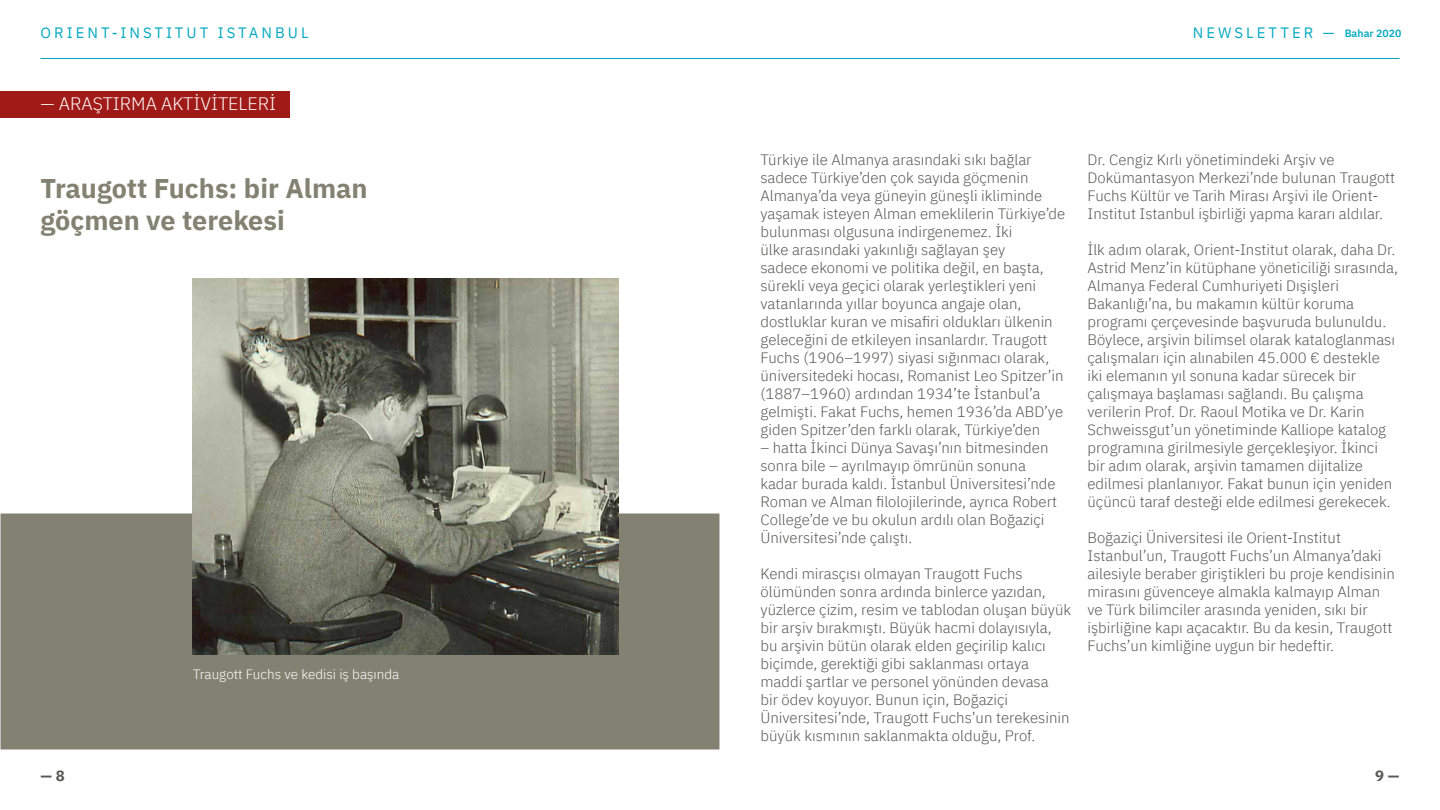
<style>
.page{position:relative;width:1440px;height:810px;background:#fff}
.page>*{position:absolute;margin:0;border:0;box-sizing:border-box;transform-origin:0 0}
.t1{font:700 27px/32.4px "IBM Plex Sans";color:#838272}
.t2{font:300 18px "IBM Plex Sans";color:#fff}
.t3{font:300 15px/18px "IBM Plex Sans";color:#575756}
.t4{font:15px "IBM Plex Sans";letter-spacing:.2em;color:#06a9c0}
.t5{font:700 15px "IBM Plex Sans";color:#575756}
.t6{font:300 13.5px "IBM Plex Sans";color:#fff}
.s1{font-weight:600;font-size:10.5px}
</style>
<div class="page">
<hr style="left:40px;top:58px;width:1360px;height:1px;background:#06a9c0">
<div style="left:0;top:513px;width:720px;height:237px;background:#838272"></div>
<img style="left:193px;top:278px;width:425px;height:377px">
<div style="left:0;top:91px;width:290px;height:26px;background:#a01a17"></div>
<p class="t4" style="left:40px;top:21px;width:270px">ORIENT-INSTITUT ISTANBUL</p>
<p class="t4" style="left:1193px;top:21px;width:210px">NEWSLETTER — <span class="s1">Bahar 2020</span></p>
<p class="t2" style="left:40px;top:90px;width:237px">— ARAŞTIRMA AKTİVİTELERİ</p>
<h1 class="t1" style="left:40px;top:170px;width:329px">Traugott Fuchs: bir Alman göçmen ve terekesi</h1>
<p class="t6" style="left:193px;top:664px;width:208px">Traugott Fuchs ve kedisi iş başında</p>
<p class="t3" style="left:760px;top:149px;width:306px">Türkiye ile Almanya arasındaki sıkı bağlar sadece Türkiye’den çok sayıda göçmenin Almanya’da veya güneyin güneşli ikliminde yaşamak isteyen Alman emeklilerin Türkiye’de bulunması olgusuna indirgenemez. İki<br>ülke arasındaki yakınlığı sağlayan şey<br>sadece ekonomi ve politika değil, en başta, sürekli veya geçici olarak yerleştikleri yeni vatanlarında yıllar boyunca angaje olan, dostluklar kuran ve misafiri oldukları ülkenin geleceğini de etkileyen insanlardır. Traugott Fuchs (1906–1997) siyasi sığınmacı olarak, üniversitedeki hocası, Romanist Leo Spitzer’in (1887–1960) ardından 1934’te İstanbul’a gelmişti. Fakat Fuchs, hemen 1936’da ABD’ye giden Spitzer’den farklı olarak, Türkiye’den</p>
<p class="t3" style="left:760px;top:437px;width:298px">– hatta İkinci Dünya Savaşı’nın bitmesinden sonra bile – ayrılmayıp ömrünün sonuna kadar burada kaldı. İstanbul Üniversitesi’nde Roman ve Alman filolojilerinde, ayrıca Robert College’de ve bu okulun ardılı olan Boğaziçi Üniversitesi’nde çalıştı.</p>
<p class="t3" style="left:760px;top:563px;width:312px">Kendi mirasçısı olmayan Traugott Fuchs ölümünden sonra ardında binlerce yazıdan, yüzlerce çizim, resim ve tablodan oluşan büyük bir arşiv bırakmıştı. Büyük hacmi dolayısıyla, bu arşivin bütün olarak elden geçirilip kalıcı biçimde, gerektiği gibi saklanması ortaya maddi şartlar ve personel yönünden devasa<br>bir ödev koyuyor. Bunun için, Boğaziçi Üniversitesi’nde, Traugott Fuchs’un terekesinin büyük kısmının saklanmakta olduğu, Prof.</p>
<p class="t3" style="left:1088px;top:149px;width:309px">Dr. Cengiz Kırlı yönetimindeki Arşiv ve Dokümantasyon Merkezi’nde bulunan Traugott Fuchs Kültür ve Tarih Mirası Arşivi ile Orient-Institut Istanbul işbirliği yapma kararı aldılar.</p>
<p class="t3" style="left:1088px;top:239px;width:312px">İlk adım olarak, Orient-Institut olarak, daha Dr.<br>Astrid Menz’in kütüphane yöneticiliği sırasında, Almanya Federal Cumhuriyeti Dışişleri Bakanlığı’na, bu makamın kültür koruma programı çerçevesinde başvuruda bulunuldu.<br>Böylece, arşivin bilimsel olarak kataloglanması çalışmaları için alınabilen 45.000 € destekle iki elemanın yıl sonuna kadar sürecek bir çalışmaya başlaması sağlandı. Bu çalışma verilerin Prof. Dr. Raoul Motika ve Dr. Karin Schweissgut’un yönetiminde Kalliope katalog programına girilmesiyle gerçekleşiyor. İkinci bir adım olarak, arşivin tamamen dijitalize edilmesi planlanıyor. Fakat bunun için yeniden üçüncü taraf desteği elde edilmesi gerekecek.</p>
<p class="t3" style="left:1088px;top:527px;width:309px">Boğaziçi Üniversitesi ile Orient-Institut Istanbul’un, Traugott Fuchs’un Almanya’daki ailesiyle beraber giriştikleri bu proje kendisinin mirasını güvenceye almakla kalmayıp Alman ve Türk bilimciler arasında yeniden, sıkı bir işbirliğine kapı açacaktır. Bu da kesin, Traugott Fuchs’un kimliğine uygun bir hedeftir.</p>
<p class="t5" style="left:40px;top:764px;width:26px">— 8</p>
<p class="t5" style="left:1375px;top:764px;width:26px">9 —</p>
</div>
